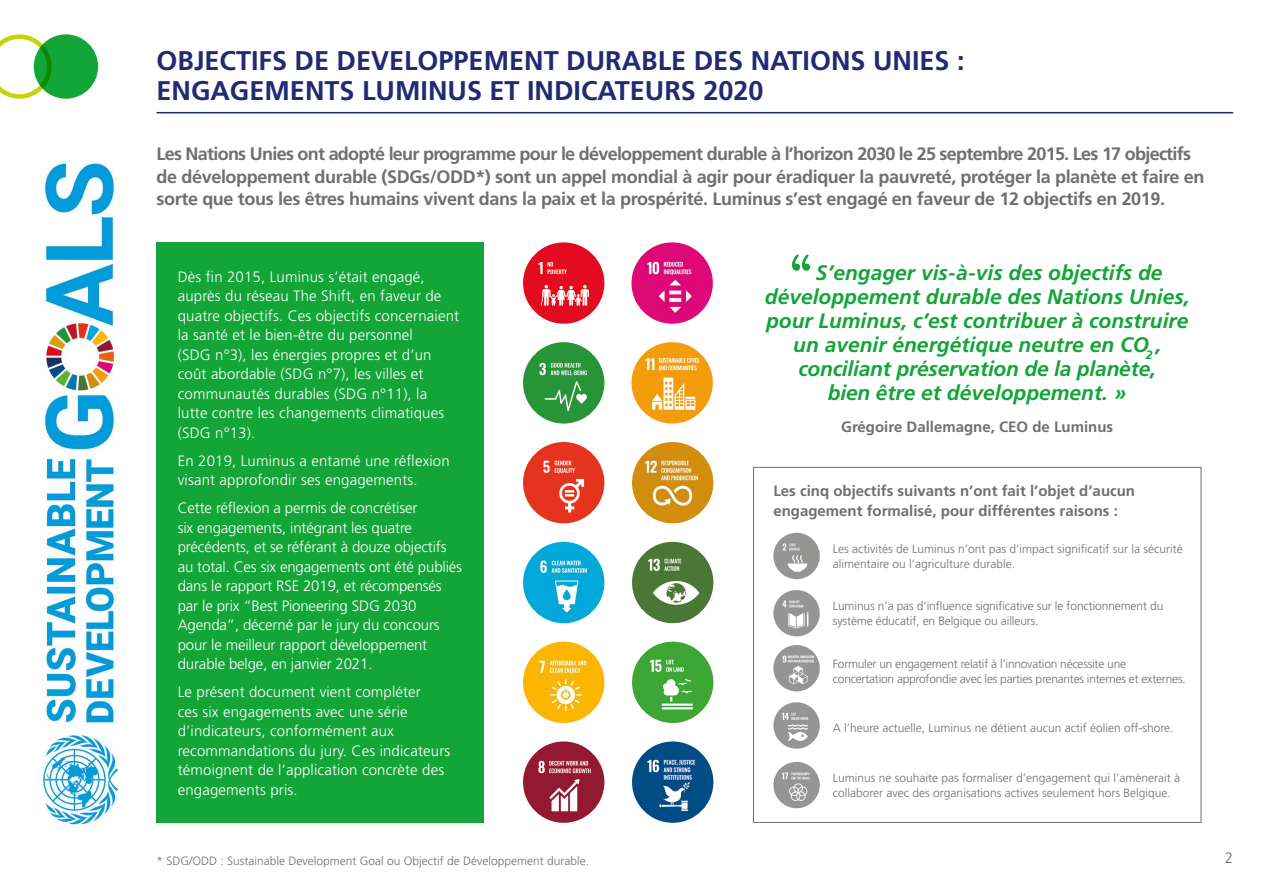
<style>
.page{position:relative;width:1263px;height:893px;background:#fff}
.page>*{position:absolute;margin:0;border:0;box-sizing:border-box;transform-origin:0 0}
.t1{font:700 27px/30px "Frutiger LT Std";color:#212a72}
.t2{font:italic 700 21px "Frutiger LT Std";color:#13a538}
.t3{font:700 18px/22.5px "Frutiger LT Std";letter-spacing:-.02em;color:#706f6f}
.t4{font:300 15px/19.5px "Frutiger LT Std";letter-spacing:.01em;color:#fff}
.t5{font:300 15px/19.5px "Frutiger LT Std";letter-spacing:-.01em;color:#fff}
.t6{font:700 15px/19.5px "Frutiger LT Std";color:#706f6f}
.t7{font:300 15px "Frutiger LT Std";color:#706f6f}
.t8{font:300 12px/15px "Frutiger LT Std";color:#706f6f}
.t9{font:300 12px/15px "Frutiger LT Std";letter-spacing:-.02em;color:#706f6f}
</style>
<div class="page">
<img style="left:523px;top:242px;width:81px;height:82px;border-radius:41px">
<img style="left:523px;top:342px;width:81px;height:82px;border-radius:41px">
<img style="left:523px;top:442px;width:81px;height:81px;border-radius:41px">
<img style="left:523px;top:642px;width:81px;height:81px;border-radius:41px">
<img style="left:523px;top:542px;width:81px;height:81px;border-radius:41px">
<img style="left:523px;top:741px;width:81px;height:82px;border-radius:41px">
<img style="left:631px;top:242px;width:82px;height:82px;border-radius:41px">
<img style="left:631px;top:342px;width:82px;height:82px;border-radius:41px">
<img style="left:632px;top:542px;width:81px;height:81px;border-radius:41px">
<img style="left:632px;top:442px;width:81px;height:81px;border-radius:41px">
<img style="left:632px;top:642px;width:81px;height:81px;border-radius:41px">
<div style="left:34px;top:34px;width:64px;height:65px;background:#13a538;border-radius:50%"></div>
<svg style="left:0;top:34px;width:52px;height:65px"></svg>
<hr style="left:156px;top:112px;width:1077px;height:1px;background:#212a72">
<div style="left:156px;top:242px;width:328px;height:581px;background:#13a538"></div>
<svg style="left:792px;top:254px;width:18px;height:17px"></svg>
<img style="left:632px;top:741px;width:81px;height:82px;border-radius:41px">
<div style="left:753px;top:467px;width:448px;height:356px;border:1px solid #706f6f"></div>
<img style="left:773px;top:533px;width:47px;height:46px;border-radius:23px">
<img style="left:773px;top:590px;width:47px;height:46px;border-radius:23px">
<img style="left:773px;top:645px;width:47px;height:46px;border-radius:23px">
<img style="left:773px;top:702px;width:47px;height:47px;border-radius:23px">
<img style="left:773px;top:762px;width:47px;height:46px;border-radius:23px">
<img style="left:43px;top:161px;width:76px;height:664px">
<h1 class="t1" style="left:156px;top:46px;width:810px">OBJECTIFS DE DEVELOPPEMENT DURABLE DES NATIONS UNIES :<br>ENGAGEMENTS LUMINUS ET INDICATEURS 2020</h1>
<p class="t3" style="left:156px;top:143px;width:1049px">Les Nations Unies ont adopté leur programme pour le développement durable à l’horizon 2030 le 25 septembre 2015. Les 17 objectifs de développement durable (SDGs/ODD*) sont un appel mondial à agir pour éradiquer la pauvreté, protéger la planète et faire en sorte que tous les êtres humains vivent dans la paix et la prospérité. Luminus s’est engagé en faveur de 12 objectifs en 2019.</p>
<p class="t4" style="left:178px;top:267px;width:283px">Dès fin 2015, Luminus s’était engagé, auprès du réseau The Shift, en faveur de quatre objectifs. Ces objectifs concernaient la santé et le bien-être du personnel<br>(SDG n°3), les énergies propres et d’un coût abordable (SDG n°7), les villes et communautés durables (SDG n°11), la lutte contre les changements climatiques (SDG n°13).</p>
<p class="t4" style="left:178px;top:451px;width:274px">En 2019, Luminus a entamé une réflexion visant approfondir ses engagements.</p>
<p class="t5" style="left:178px;top:498px;width:286px">Cette réflexion a permis de concrétiser<br>six engagements, intégrant les quatre précédents, et se référant à douze objectifs au total. Ces six engagements ont été publiés dans le rapport RSE 2019, et récompensés par le prix “Best Pioneering SDG 2030<br>Agenda”, décerné par le jury du concours pour le meilleur rapport développement durable belge, en janvier 2021.</p>
<p class="t4" style="left:178px;top:682px;width:274px">Le présent document vient compléter<br>ces six engagements avec une série d’indicateurs, conformément aux recommandations du jury. Ces indicateurs témoignent de l’application concrète des engagements pris.</p>
<p class="t8" style="left:156px;top:853px;width:434px">* SDG/ODD : Sustainable Development Goal ou Objectif de Développement durable.</p>
<h2 class="t2" style="left:816px;top:260px;width:348px">S’engager vis-à-vis des objectifs de</h2>
<h2 class="t2" style="left:765px;top:284px;width:426px">développement durable des Nations Unies,</h2>
<h2 class="t2" style="left:766px;top:308px;width:424px">pour Luminus, c’est contribuer à construire</h2>
<h2 class="t2" style="left:793px;top:332px;width:369px">un avenir énergétique neutre en CO<sub>2</sub> ,</h2>
<h2 class="t2" style="left:798px;top:356px;width:359px">conciliant préservation de la planète,</h2>
<h2 class="t2" style="left:828px;top:380px;width:300px">bien être et développement. »</h2>
<p class="t6" style="left:841px;top:417px;width:274px">Grégoire Dallemagne, CEO de Luminus</p>
<p class="t6" style="left:773px;top:481px;width:363px">Les cinq objectifs suivants n’ont fait l’objet d’aucun engagement formalisé, pour différentes raisons :</p>
<p class="t8" style="left:833px;top:541px;width:352px">Les activités de Luminus n’ont pas d’impact significatif sur la sécurité alimentaire ou l’agriculture durable.</p>
<p class="t8" style="left:833px;top:599px;width:332px">Luminus n’a pas d’influence significative sur le fonctionnement du système éducatif, en Belgique ou ailleurs.</p>
<p class="t9" style="left:833px;top:656px;width:354px">Formuler un engagement relatif à l’innovation nécessite une concertation approfondie avec les parties prenantes internes et externes.</p>
<p class="t8" style="left:833px;top:721px;width:342px">A l’heure actuelle, Luminus ne détient aucun actif éolien off-shore.</p>
<p class="t8" style="left:833px;top:771px;width:349px">Luminus ne souhaite pas formaliser d’engagement qui l’amènerait à collaborer avec des organisations actives seulement hors Belgique.</p>
<p class="t7" style="left:1225px;top:849px;width:10px">2</p>
</div>
